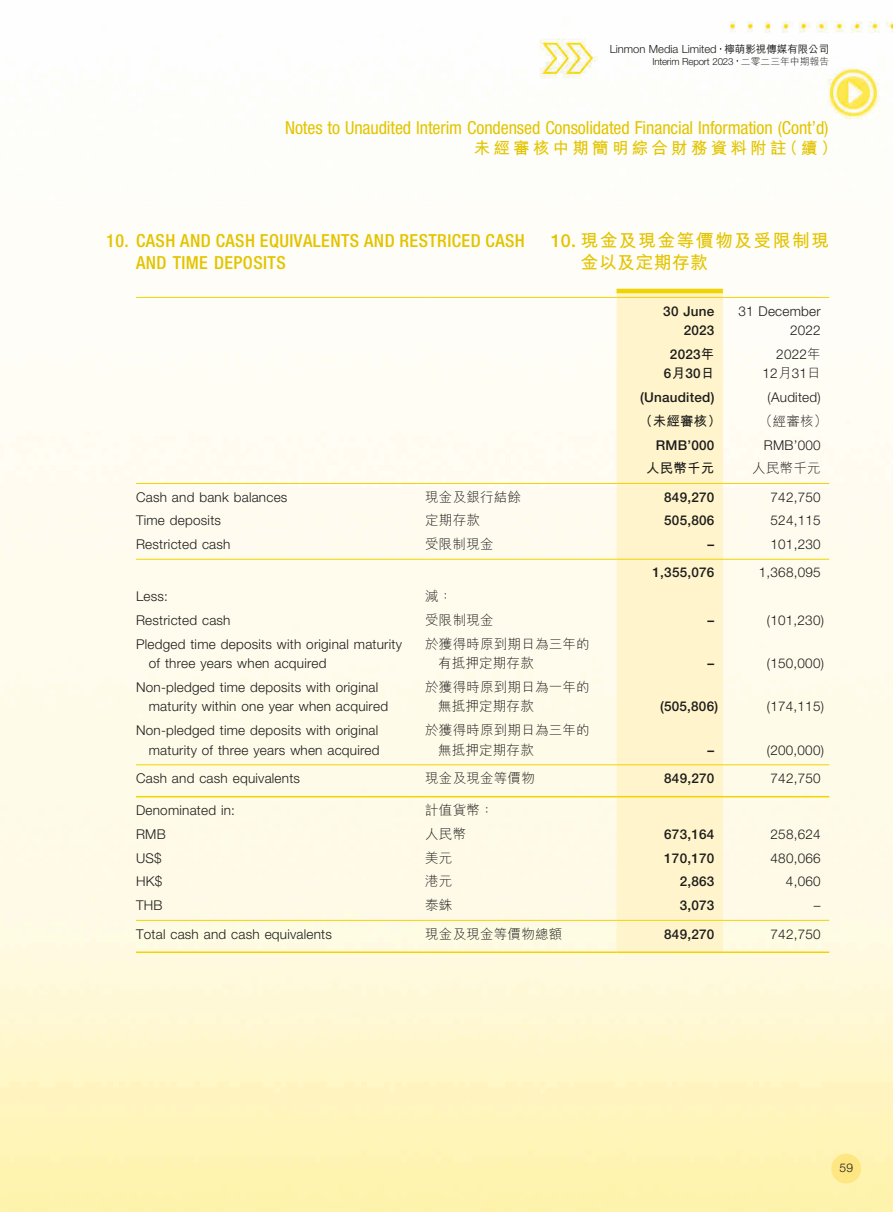
<style>
.page{position:relative;width:893px;height:1212px;background:#fff}
.page>*{position:absolute;margin:0;border:0;box-sizing:border-box;transform-origin:0 0}
.t1{font:condensed 18px "Helvetica Neue LT Std";letter-spacing:-.005em;color:#e3c400}
.t2{font:500 condensed 18px/22.5px "Helvetica Neue LT Std";letter-spacing:.025em;color:#e3c400}
.t3{font:700 18px/22.5px "M Hei HK";letter-spacing:.07em;color:#e3c400}
.t4{font:700 16.5px "M Hei HK";letter-spacing:.195em;color:#e3c400}
.t5{font:300 13.5px/19.5px "Helvetica Neue LT Std";letter-spacing:.015em;color:#1c1c1b;text-align:right}
.t6{font:300 13.5px/19.5px "M Hei HK";letter-spacing:.015em;color:#1c1c1b}
.t7{font:500 13.5px/19.5px "Helvetica Neue LT Std";letter-spacing:.015em;color:#1c1c1b;text-align:right}
.t8{font:700 13.5px "M Hei HK";letter-spacing:.015em;color:#1c1c1b}
.t9{font:300 12px "Helvetica Neue LT Std";color:#1c1c1b}
.t10{font:300 11.25px "Helvetica Neue LT Std";color:#1c1c1b}
.t11{font:300 9.75px "Helvetica Neue LT Std";letter-spacing:-.025em;color:#1c1c1b}
.s1{font-family:"M Hei HK";font-weight:500;font-size:10.5px}
.s2{font-family:"M Hei HK"}
.s3{font-family:"Helvetica Neue LT Std";font-weight:500}
.s4{font-family:"M Hei HK";font-weight:700}
</style>
<div class="page">
<img style="left:0;top:21px;width:893px;height:1191px">
<div style="left:831px;top:1154px;width:30px;height:29px;background:#fee682;border-radius:50%"></div>
<div style="left:617px;top:293px;width:106px;height:658px;background:#fff4cb"></div>
<hr style="left:617px;top:289px;width:106px;height:4px;background:#f2d400">
<hr style="left:136px;top:297px;width:289px;height:1px;background:#f2d400">
<hr style="left:425px;top:297px;width:192px;height:1px;background:#f2d400">
<hr style="left:617px;top:297px;width:106px;height:1px;background:#f2d400">
<hr style="left:723px;top:297px;width:106px;height:1px;background:#f2d400">
<hr style="left:136px;top:483px;width:289px;height:1px;background:#f2d400">
<hr style="left:425px;top:483px;width:192px;height:1px;background:#f2d400">
<hr style="left:617px;top:483px;width:106px;height:1px;background:#f2d400">
<hr style="left:723px;top:483px;width:106px;height:1px;background:#f2d400">
<hr style="left:136px;top:559px;width:289px;height:1px;background:#f2d400">
<hr style="left:425px;top:559px;width:192px;height:1px;background:#f2d400">
<hr style="left:617px;top:559px;width:106px;height:1px;background:#f2d400">
<hr style="left:723px;top:559px;width:106px;height:1px;background:#f2d400">
<hr style="left:136px;top:764px;width:289px;height:1px;background:#f2d400">
<hr style="left:425px;top:764px;width:192px;height:1px;background:#f2d400">
<hr style="left:617px;top:764px;width:106px;height:1px;background:#f2d400">
<hr style="left:723px;top:764px;width:106px;height:1px;background:#f2d400">
<hr style="left:136px;top:796px;width:289px;height:1px;background:#f2d400">
<hr style="left:425px;top:796px;width:192px;height:1px;background:#f2d400">
<hr style="left:617px;top:796px;width:106px;height:1px;background:#f2d400">
<hr style="left:723px;top:796px;width:106px;height:1px;background:#f2d400">
<hr style="left:136px;top:920px;width:289px;height:1px;background:#f2d400">
<hr style="left:425px;top:920px;width:192px;height:1px;background:#f2d400">
<hr style="left:617px;top:920px;width:106px;height:1px;background:#f2d400">
<hr style="left:723px;top:920px;width:106px;height:1px;background:#f2d400">
<hr style="left:136px;top:951px;width:289px;height:2px;background:#f2d400">
<hr style="left:425px;top:951px;width:192px;height:2px;background:#f2d400">
<hr style="left:617px;top:951px;width:106px;height:2px;background:#f2d400">
<hr style="left:723px;top:951px;width:106px;height:2px;background:#f2d400">
<p class="t10" style="left:610px;top:42px;width:221px">Linmon Media Limited <span class="s1">檸萌影視傳媒有限公司</span></p>
<p class="t11" style="left:652px;top:55px;width:178px">Interim Report 2023 <span class="s2">二零二三年中期報告</span></p>
<h1 class="t1" style="left:285px;top:117px;width:545px">Notes to Unaudited Interim Condensed Consolidated Financial Information (Cont’d)</h1>
<p class="t4" style="left:474px;top:135px;width:365px">未經審核中期簡明綜合財務資料附註（續）</p>
<h1 class="t2" style="left:136px;top:229px;width:390px;text-indent:-30px">10. CASH AND CASH EQUIVALENTS AND RESTRICED CASH<br>AND TIME DEPOSITS</h1>
<h1 class="t3" style="left:580px;top:228px;width:250px;text-indent:-30px"><span class="s3">10.</span> 現金及現金等價物及受限制現金以及定期存款</h1>
<p class="t7" style="left:663px;top:301px;width:53px">30 June<br>2023</p>
<p class="t5" style="left:738px;top:301px;width:84px">31 December<br>2022</p>
<p class="t7" style="left:664px;top:344px;width:52px;text-align:center">2023<span class="s4">年<br></span>6<span class="s4">月</span>30<span class="s4">日</span></p>
<p class="t5" style="left:762px;top:344px;width:60px">2022<span class="s2">年<br></span>12<span class="s2">月</span>31<span class="s2">日</span></p>
<p class="t7" style="left:640px;top:387px;width:76px">(Unaudited)</p>
<p class="t5" style="left:768px;top:387px;width:55px">(Audited)</p>
<p class="t8" style="left:639px;top:411px;width:84px">（未經審核）</p>
<p class="t6" style="left:759px;top:411px;width:70px">（經審核）</p>
<p class="t7" style="left:656px;top:435px;width:60px">RMB’000</p>
<p class="t5" style="left:764px;top:435px;width:58px">RMB’000</p>
<p class="t8" style="left:646px;top:458px;width:70px">人民幣千元</p>
<p class="t6" style="left:752px;top:458px;width:70px">人民幣千元</p>
<p class="t5" style="left:136px;top:487px;width:153px">Cash and bank balances</p>
<p class="t6" style="left:425px;top:486px;width:97px">現金及銀行結餘</p>
<p class="t7" style="left:664px;top:487px;width:52px">849,270</p>
<p class="t5" style="left:770px;top:487px;width:52px">742,750</p>
<p class="t5" style="left:136px;top:510px;width:86px">Time deposits</p>
<p class="t6" style="left:425px;top:510px;width:56px">定期存款</p>
<p class="t7" style="left:664px;top:511px;width:52px">505,806</p>
<p class="t5" style="left:770px;top:510px;width:52px">524,115</p>
<p class="t5" style="left:136px;top:534px;width:96px">Restricted cash</p>
<p class="t6" style="left:425px;top:534px;width:70px">受限制現金</p>
<p class="t7" style="left:708px;top:534px;width:8px">–</p>
<p class="t5" style="left:770px;top:534px;width:52px">101,230</p>
<p class="t7" style="left:652px;top:563px;width:63px">1,355,076</p>
<p class="t5" style="left:759px;top:562px;width:63px">1,368,095</p>
<p class="t5" style="left:136px;top:586px;width:33px">Less:</p>
<p class="t6" style="left:425px;top:586px;width:29px">減：</p>
<p class="t5" style="left:136px;top:610px;width:96px">Restricted cash</p>
<p class="t6" style="left:425px;top:610px;width:70px">受限制現金</p>
<p class="t7" style="left:708px;top:610px;width:8px">–</p>
<p class="t5" style="left:767px;top:610px;width:59px">(101,230)</p>
<p class="t5" style="left:149px;top:634px;width:255px;text-align:left;text-indent:-13px">Pledged time deposits with original maturity of three years when acquired</p>
<p class="t6" style="left:438px;top:633px;width:153px;text-indent:-13px">於獲得時原到期日為三年的有抵押定期存款</p>
<p class="t7" style="left:708px;top:653px;width:8px">–</p>
<p class="t5" style="left:767px;top:653px;width:59px">(150,000)</p>
<p class="t5" style="left:149px;top:677px;width:241px;text-align:left;text-indent:-13px">Non-pledged time deposits with original maturity within one year when acquired</p>
<p class="t6" style="left:438px;top:677px;width:153px;text-indent:-13px">於獲得時原到期日為一年的無抵押定期存款</p>
<p class="t5" style="left:136px;top:720px;width:245px">Non-pledged time deposits with original maturity of three years when acquired</p>
<p class="t6" style="left:438px;top:720px;width:153px;text-indent:-13px">於獲得時原到期日為三年的無抵押定期存款</p>
<p class="t7" style="left:660px;top:697px;width:60px">(505,806)</p>
<p class="t5" style="left:767px;top:696px;width:59px">(174,115)</p>
<p class="t7" style="left:708px;top:740px;width:8px">–</p>
<p class="t5" style="left:767px;top:740px;width:59px">(200,000)</p>
<p class="t5" style="left:136px;top:768px;width:166px">Cash and cash equivalents</p>
<p class="t6" style="left:425px;top:768px;width:111px">現金及現金等價物</p>
<p class="t7" style="left:664px;top:768px;width:52px">849,270</p>
<p class="t5" style="left:770px;top:768px;width:52px">742,750</p>
<p class="t5" style="left:136px;top:800px;width:100px">Denominated in:</p>
<p class="t6" style="left:425px;top:800px;width:70px">計值貨幣：</p>
<p class="t5" style="left:136px;top:824px;width:31px">RMB</p>
<p class="t6" style="left:425px;top:824px;width:42px">人民幣</p>
<p class="t7" style="left:664px;top:824px;width:52px">673,164</p>
<p class="t5" style="left:770px;top:824px;width:52px">258,624</p>
<p class="t5" style="left:136px;top:848px;width:27px">US$</p>
<p class="t6" style="left:425px;top:847px;width:29px">美元</p>
<p class="t7" style="left:664px;top:848px;width:52px">170,170</p>
<p class="t5" style="left:770px;top:848px;width:52px">480,066</p>
<p class="t5" style="left:136px;top:872px;width:28px">HK$</p>
<p class="t6" style="left:425px;top:871px;width:29px">港元</p>
<p class="t7" style="left:680px;top:872px;width:36px">2,863</p>
<p class="t5" style="left:786px;top:872px;width:36px">4,060</p>
<p class="t5" style="left:136px;top:895px;width:28px">THB</p>
<p class="t6" style="left:425px;top:895px;width:29px">泰銖</p>
<p class="t7" style="left:680px;top:895px;width:36px">3,073</p>
<p class="t5" style="left:814px;top:895px;width:8px">–</p>
<p class="t5" style="left:136px;top:924px;width:197px">Total cash and cash equivalents</p>
<p class="t6" style="left:425px;top:923px;width:139px">現金及現金等價物總額</p>
<p class="t7" style="left:664px;top:924px;width:52px">849,270</p>
<p class="t5" style="left:770px;top:924px;width:52px">742,750</p>
<p class="t9" style="left:839px;top:1160px;width:15px">59</p>
</div>
